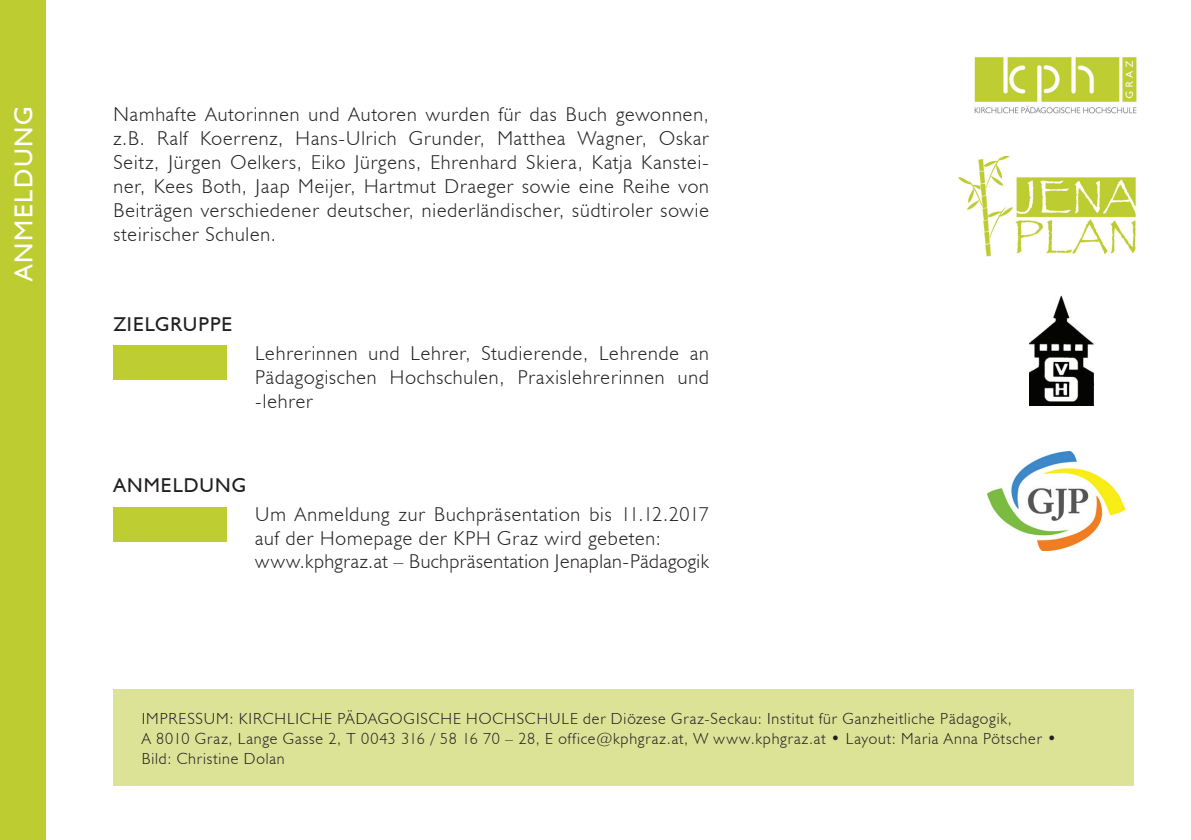
<style>
.page{position:relative;width:1191px;height:840px;background:#fff}
.page>*{position:absolute;margin:0;border:0;box-sizing:border-box;transform-origin:0 0}
.t1{font:26px "Humanist 521 BT";letter-spacing:.065em;color:#fff}
.t2{font:300 20px/24px "Humanist 521 BT";letter-spacing:.045em;color:#231f20;text-align:justify}
.t3{font:300 20px "Humanist 521 BT";letter-spacing:.025em;color:#231f20}
.t4{font:20px "Humanist 521 BT";letter-spacing:.045em;color:#231f20}
.t5{font:300 16px/20px "Humanist 521 BT";letter-spacing:.055em;color:#231f20}
</style>
<div class="page">
<div style="left:113px;top:689px;width:1021px;height:96px;background:#dce397"></div>
<div style="left:0;top:0;width:45px;height:839px;background:#bdcd31"></div>
<img style="left:974px;top:57px;width:163px;height:57px">
<div style="left:113px;top:507px;width:114px;height:34px;background:#becd31"></div>
<div style="left:113px;top:345px;width:114px;height:34px;background:#becd31"></div>
<img style="left:959px;top:156px;width:177px;height:101px">
<img style="left:987px;top:451px;width:137px;height:99px">
<img style="left:1030px;top:295px;width:63px;height:111px">
<h1 class="t1" style="left:8px;top:281px;width:176px;rotate:-90deg">ANMELDUNG</h1>
<p class="t2" style="left:113px;top:102px;width:597px">Namhafte Autorinnen und Autoren wurden für das Buch gewonnen, z.B. Ralf Koerrenz, Hans-Ulrich Grunder, Matthea Wagner, Oskar Seitz, Jürgen Oelkers, Eiko Jürgens, Ehrenhard Skiera, Katja Kanstei&shy;ner, Kees Both, Jaap Meijer, Hartmut Draeger sowie eine Reihe von Beiträgen verschiedener deutscher, niederländischer, südtiroler sowie steirischer Schulen.</p>
<p class="t4" style="left:113px;top:311px;width:121px">ZIELGRUPPE</p>
<p class="t2" style="left:255px;top:341px;width:455px">Lehrerinnen und Lehrer, Studierende, Lehrende an Pädagogischen Hochschulen, Praxislehrerinnen und -lehrer</p>
<p class="t4" style="left:113px;top:472px;width:134px">ANMELDUNG</p>
<p class="t2" style="left:255px;top:502px;width:455px">Um Anmeldung zur Buchpräsentation bis 11.12.2017 auf der Homepage der KPH Graz wird gebeten:</p>
<p class="t3" style="left:255px;top:548px;width:455px">www.kphgraz.at – Buchpräsentation Jenaplan-Pädagogik</p>
<p class="t5" style="left:142px;top:707px;width:916px">IMPRESSUM: KIRCHLICHE PÄDAGOGISCHE HOCHSCHULE der Diözese Graz-Seckau: Institut für Ganzheitliche Pädagogik,<br>A 8010 Graz, Lange Gasse 2, T 0043 316 / 58 16 70 – 28, E office@kphgraz.at, W www.kphgraz.at • Layout: Maria Anna Pötscher •<br>Bild: Christine Dolan</p>
</div>
